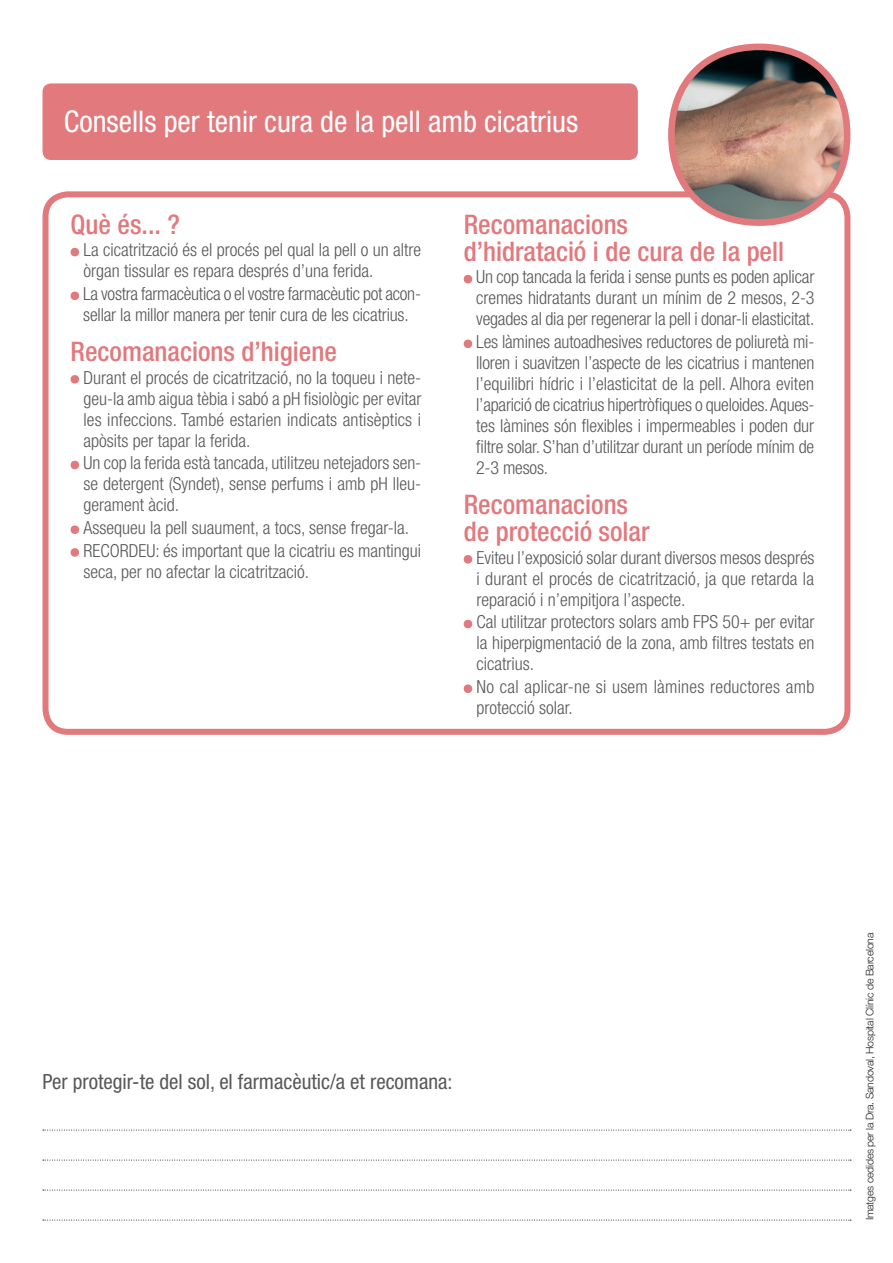
<style>
.page{position:relative;width:893px;height:1263px;background:#fff}
.page>*{position:absolute;margin:0;border:0;box-sizing:border-box;transform-origin:0 0}
.Tipus_de_derma{font:condensed 30px "Helvetica Neue LT Pro";color:#fff}
.titol_caixeta_dermat{font:500 condensed 27px/27px "Helvetica Neue LT Pro";color:#e1797d}
.t1{font:condensed 21px "Helvetica Neue LT Pro";color:#57585a}
.text_caixetes{font:300 condensed 18px/21px "Helvetica Neue LT Pro";color:#57585a;text-align:justify}
.t2{font:300 10.5px "Helvetica Neue LT Pro";letter-spacing:-.02em;color:#231f20}
</style>
<div class="page">
<svg style="left:43px;top:1130px;width:808px;height:1px"></svg>
<svg style="left:43px;top:1160px;width:808px;height:1px"></svg>
<svg style="left:43px;top:1190px;width:808px;height:1px"></svg>
<svg style="left:43px;top:1220px;width:808px;height:1px"></svg>
<div style="left:43px;top:191px;width:807px;height:544px;border:6px solid #e1797d;border-radius:23px"></div>
<div style="left:43px;top:83px;width:595px;height:77px;background:#e1797d;border-radius:9px"></div>
<div style="left:71px;top:248px;width:8px;height:8px;background:#e1797d;border-radius:50%"></div>
<div style="left:71px;top:292px;width:8px;height:8px;background:#e1797d;border-radius:50%"></div>
<div style="left:71px;top:375px;width:8px;height:9px;background:#e1797d;border-radius:50%"></div>
<div style="left:71px;top:461px;width:8px;height:8px;background:#e1797d;border-radius:50%"></div>
<div style="left:71px;top:525px;width:8px;height:9px;background:#e1797d;border-radius:50%"></div>
<div style="left:71px;top:548px;width:8px;height:9px;background:#e1797d;border-radius:50%"></div>
<div style="left:464px;top:275px;width:8px;height:8px;background:#e1797d;border-radius:50%"></div>
<div style="left:464px;top:340px;width:8px;height:8px;background:#e1797d;border-radius:50%"></div>
<div style="left:464px;top:555px;width:8px;height:9px;background:#e1797d;border-radius:50%"></div>
<div style="left:464px;top:620px;width:8px;height:8px;background:#e1797d;border-radius:50%"></div>
<div style="left:464px;top:684px;width:8px;height:9px;background:#e1797d;border-radius:50%"></div>
<img style="left:671px;top:47px;width:176px;height:176px;border-radius:88px">
<div style="left:668px;top:44px;width:182px;height:182px;border:7px solid #e1797d;border-radius:50%"></div>
<p class="Tipus_de_derma" style="left:64px;top:104px;width:516px">Consells per tenir cura de la pell amb cicatrius</p>
<p class="titol_caixeta_dermat" style="left:71px;top:211px;width:111px">Què és... ?</p>
<p class="text_caixetes" style="left:83px;top:239px;width:339px">La cicatrització és el procés pel qual la pell o un altre òrgan tissular es repara després d’una ferida.</p>
<p class="text_caixetes" style="left:83px;top:283px;width:339px">La vostra farmacèutica o el vostre farmacèutic pot acon&shy;sellar la millor manera per tenir cura de les cicatrius.</p>
<p class="titol_caixeta_dermat" style="left:71px;top:338px;width:268px">Recomanacions d’higiene</p>
<p class="text_caixetes" style="left:83px;top:366px;width:340px">Durant el procés de cicatrització, no la toqueu i nete&shy;geu-la amb aigua tèbia i sabó a pH fisiològic per evitar les infeccions. També estarien indicats antisèptics i apòsits per tapar la ferida.</p>
<p class="text_caixetes" style="left:83px;top:452px;width:339px">Un cop la ferida està tancada, utilitzeu netejadors sen&shy;se detergent (Syndet), sense perfums i amb pH lleu&shy;gerament àcid.</p>
<p class="text_caixetes" style="left:83px;top:517px;width:327px">Assequeu la pell suaument, a tocs, sense fregar-la.</p>
<p class="text_caixetes" style="left:83px;top:540px;width:339px">RECORDEU: és important que la cicatriu es mantingui seca, per no afectar la cicatrització.</p>
<p class="titol_caixeta_dermat" style="left:464px;top:211px;width:322px">Recomanacions<br>d’hidratació i de cura de la pell</p>
<p class="text_caixetes" style="left:476px;top:266px;width:340px">Un cop tancada la ferida i sense punts es poden aplicar cremes hidratants durant un mínim de 2 mesos, 2-3 vegades al dia per regenerar la pell i donar-li elasticitat.</p>
<p class="text_caixetes" style="left:476px;top:331px;width:340px">Les làmines autoadhesives reductores de poliuretà mi&shy;lloren i suavitzen l’aspecte de les cicatrius i mantenen l’equilibri hídric i l’elasticitat de la pell. Alhora eviten l’aparició de cicatrius hipertròfiques o queloides. Aques&shy;tes làmines són flexibles i impermeables i poden dur filtre solar. S’han d’utilitzar durant un període mínim de 2-3 mesos.</p>
<p class="titol_caixeta_dermat" style="left:464px;top:491px;width:187px">Recomanacions de protecció solar</p>
<p class="text_caixetes" style="left:477px;top:546px;width:340px">Eviteu l’exposició solar durant diversos mesos després i durant el procés de cicatrització, ja que retarda la reparació i n’empitjora l’aspecte.</p>
<p class="text_caixetes" style="left:477px;top:611px;width:339px">Cal utilitzar protectors solars amb FPS 50+ per evitar la hiperpigmentació de la zona, amb filtres testats en cicatrius.</p>
<p class="text_caixetes" style="left:477px;top:676px;width:339px">No cal aplicar-ne si usem làmines reductores amb protecció solar.</p>
<p class="t1" style="left:43px;top:1069px;width:411px">Per protegir-te del sol, el farmacèutic/a et recomana:</p>
<p class="t2" style="left:863px;top:1220px;width:289px;rotate:-90deg">Imatges cedides per la Dra. Sandoval, Hospital Clínic de Barcelona</p>
</div>
